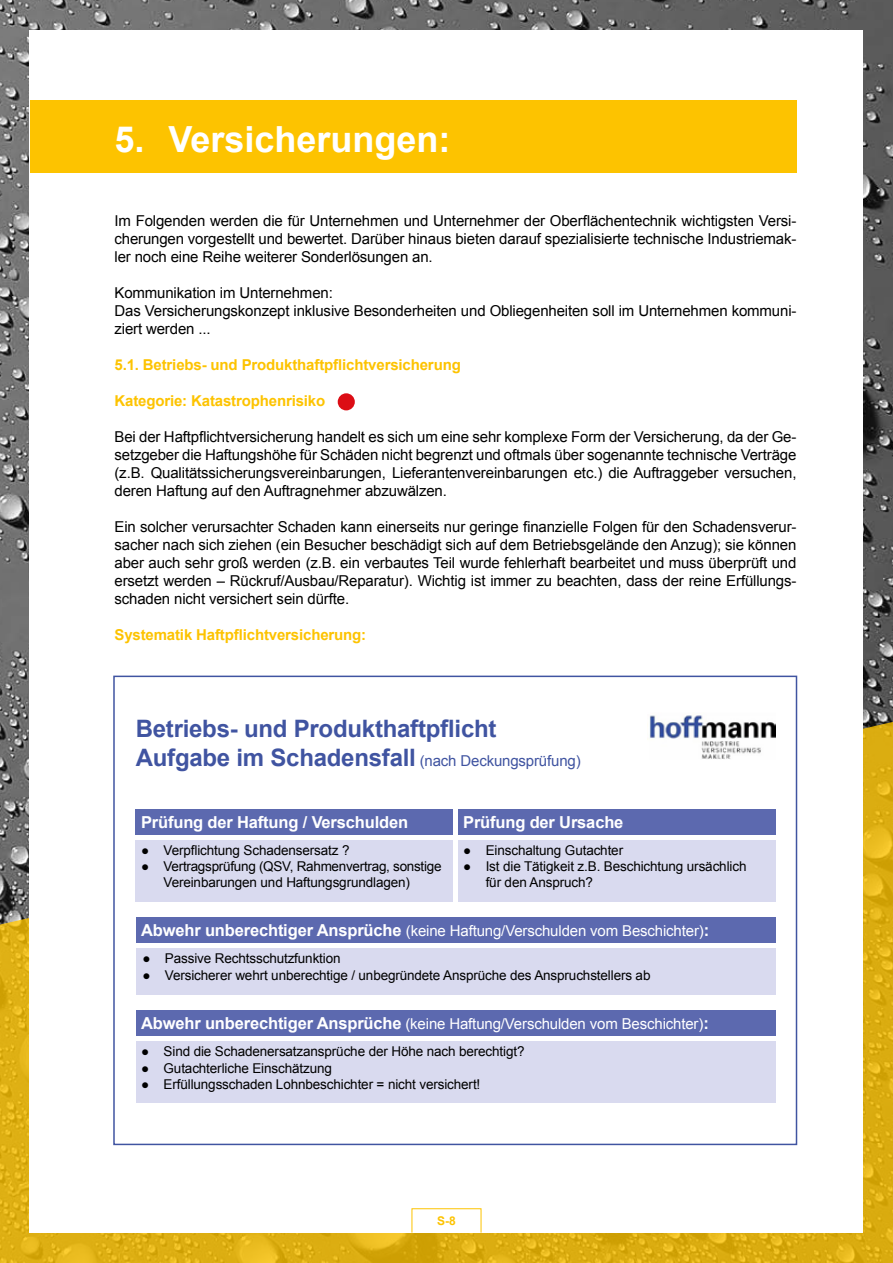
<style>
.page{position:relative;width:893px;height:1263px;background:#fff}
.page>*{position:absolute;margin:0;border:0;box-sizing:border-box;transform-origin:0 0}
.t1{font:700 36px "Arial";color:#fff}
.t2{font:700 24px/28.8px "Arial";letter-spacing:-.01em;color:#4054a1}
.t3{font:700 16.5px "Arial";letter-spacing:-.01em;color:#fff}
.t4{font:15px/18px "Arial";letter-spacing:-.01em;color:#000;text-align:justify}
.t5{font:15px "Arial";letter-spacing:-.01em;color:#fff}
.t6{font:700 15px "Arial";letter-spacing:-.01em;color:#fdc300}
.t7{font:13.5px/16.2px "Arial";letter-spacing:-.01em;color:#000}
.t8{font:700 12px "Arial";color:#fdc300}
.s1{font-weight:400;font-size:15px}
.s2{font-weight:700;font-size:16.5px}
</style>
<div class="page">
<img style="left:0;top:0;width:893px;height:721px">
<svg style="left:0;top:721px;width:893px;height:542px;background:#d2a920"></svg>
<div style="left:30px;top:30px;width:833px;height:1202px;background:#fff"></div>
<div style="left:30px;top:100px;width:766px;height:72px;background:#fdc300"></div>
<div style="left:338px;top:393px;width:17px;height:17px;background:#dc0d15;border-radius:50%"></div>
<div style="left:113px;top:676px;width:684px;height:469px;border:2px solid #4054a1"></div>
<img style="left:649px;top:715px;width:126px;height:44px">
<div style="left:136px;top:917px;width:639px;height:26px;background:#5c69af"></div>
<div style="left:136px;top:948px;width:639px;height:46px;background:#d9daef"></div>
<div style="left:136px;top:1010px;width:639px;height:26px;background:#5c69af"></div>
<div style="left:136px;top:1041px;width:639px;height:62px;background:#d9daef"></div>
<div style="left:458px;top:809px;width:317px;height:25px;background:#5c69af"></div>
<div style="left:136px;top:809px;width:317px;height:25px;background:#5c69af"></div>
<div style="left:136px;top:840px;width:317px;height:61px;background:#d9daef"></div>
<div style="left:458px;top:840px;width:317px;height:61px;background:#d9daef"></div>
<h1 class="t1" style="left:114px;top:116px;width:338px">5. Versicherungen:</h1>
<p class="t4" style="left:114px;top:212px;width:683px">Im Folgenden werden die für Unternehmen und Unternehmer der Oberflächentechnik wichtigsten Versi&shy;cherungen vorgestellt und bewertet. Darüber hinaus bieten darauf spezialisierte technische Industriemak&shy;ler noch eine Reihe weiterer Sonderlösungen an.</p>
<p class="t4" style="left:114px;top:284px;width:683px;text-align:left">Kommunikation im Unternehmen:<br>Das Versicherungskonzept inklusive Besonderheiten und Obliegenheiten soll im Unternehmen kommuni&shy;ziert werden ...</p>
<p class="t6" style="left:114px;top:355px;width:348px">5.1. Betriebs- und Produkthaftpflichtversicherung</p>
<p class="t6" style="left:114px;top:391px;width:212px">Kategorie: Katastrophenrisiko</p>
<p class="t4" style="left:114px;top:428px;width:683px">Bei der Haftpflichtversicherung handelt es sich um eine sehr komplexe Form der Versicherung, da der Ge&shy;setzgeber die Haftungshöhe für Schäden nicht begrenzt und oftmals über sogenannte technische Verträge (z.B. Qualitätssicherungsvereinbarungen, Lieferantenvereinbarungen etc.) die Auftraggeber versuchen, deren Haftung auf den Auftragnehmer abzuwälzen.</p>
<p class="t4" style="left:114px;top:518px;width:683px">Ein solcher verursachter Schaden kann einerseits nur geringe finanzielle Folgen für den Schadensverur&shy;sacher nach sich ziehen (ein Besucher beschädigt sich auf dem Betriebsgelände den Anzug); sie können aber auch sehr groß werden (z.B. ein verbautes Teil wurde fehlerhaft bearbeitet und muss überprüft und ersetzt werden – Rückruf/Ausbau/Reparatur). Wichtig ist immer zu beachten, dass der reine Erfüllungs&shy;schaden nicht versichert sein dürfte.</p>
<p class="t6" style="left:114px;top:625px;width:253px">Systematik Haftpflichtversicherung:</p>
<h2 class="t2" style="left:136px;top:715px;width:446px">Betriebs- und Produkthaftpflicht<br>Aufgabe im Schadensfall <span class="s1">(nach Deckungsprüfung)</span></h2>
<p class="t3" style="left:141px;top:811px;width:269px">Prüfung der Haftung / Verschulden</p>
<p class="t7" style="left:141px;top:842px;width:210px">● Verpflichtung Schadensersatz ?</p>
<p class="t7" style="left:164px;top:858px;width:280px;text-indent:-23px">● Vertragsprüfung (QSV, Rahmenvertrag, sonstige<br>Vereinbarungen und Haftungsgrundlagen)</p>
<p class="t3" style="left:463px;top:811px;width:162px">Prüfung der Ursache</p>
<p class="t7" style="left:463px;top:842px;width:161px">● Einschaltung Gutachter</p>
<p class="t7" style="left:486px;top:858px;width:262px;text-indent:-23px">● Ist die Tätigkeit z.B. Beschichtung ursächlich für den Anspruch?</p>
<p class="t5" style="left:141px;top:921px;width:570px"><span class="s2">Abwehr unberechtiger Ansprüche</span> (keine Haftung/Verschulden vom Beschichter)<span class="s2">:</span></p>
<p class="t7" style="left:142px;top:951px;width:200px">● Passive Rechtsschutzfunktion</p>
<p class="t7" style="left:142px;top:967px;width:510px">● Versicherer wehrt unberechtige / unbegründete Ansprüche des Anspruchstellers ab</p>
<p class="t5" style="left:141px;top:1014px;width:569px"><span class="s2">Abwehr unberechtiger Ansprüche</span> (keine Haftung/Verschulden vom Beschichter)<span class="s2">:</span></p>
<p class="t7" style="left:141px;top:1044px;width:385px">● Sind die Schadenersatzansprüche der Höhe nach berechtigt?</p>
<p class="t7" style="left:141px;top:1060px;width:192px">● Gutachterliche Einschätzung</p>
<p class="t7" style="left:141px;top:1076px;width:341px">● Erfüllungsschaden Lohnbeschichter = nicht versichert!</p>
<p class="t8" style="left:437px;top:1213px;width:20px">S-8</p>
</div>
